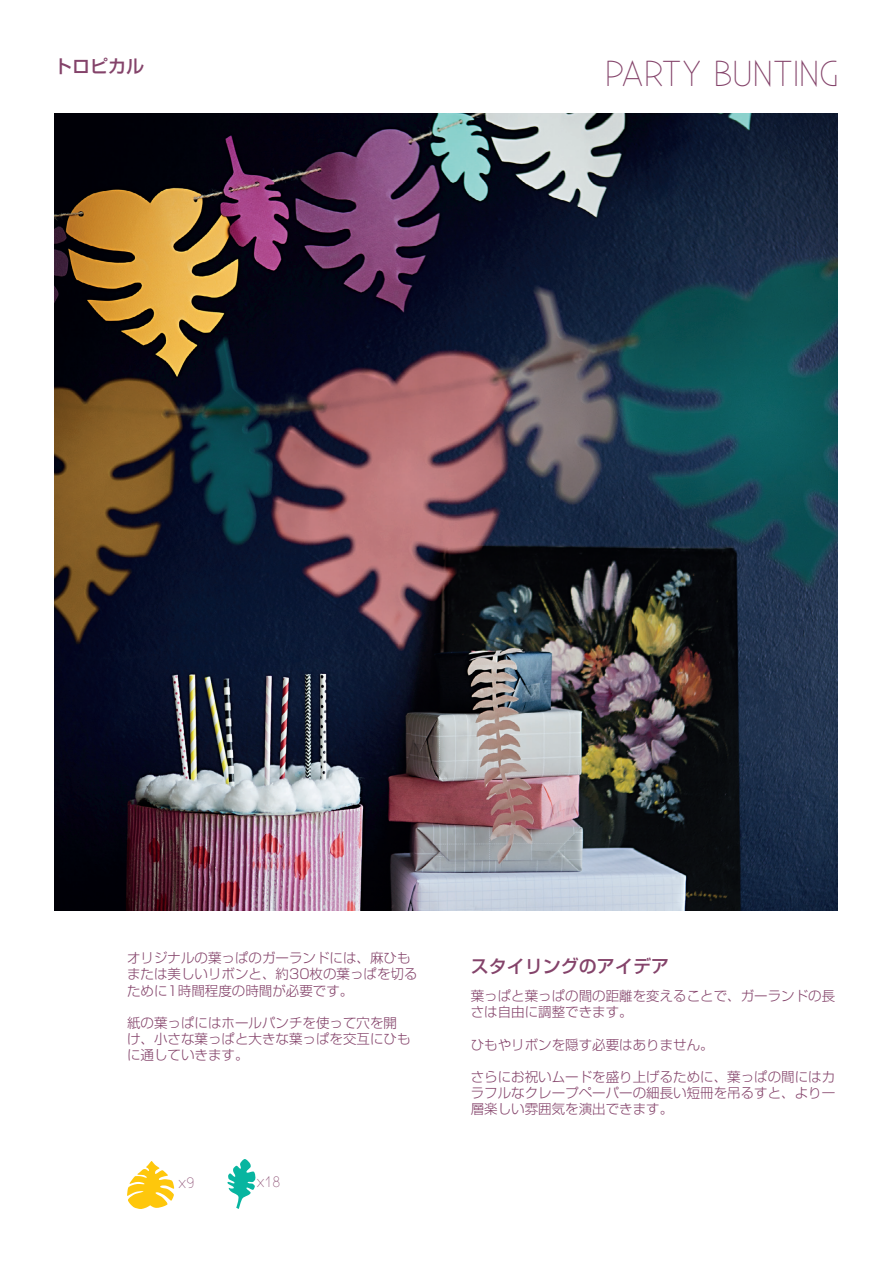
<style>
.page{position:relative;width:893px;height:1263px;background:#fff}
.page>*{position:absolute;margin:0;border:0;box-sizing:border-box;transform-origin:0 0}
.TITLES{font:300 36px "Existence";color:#84436a}
.text_titles{font:500 18px "Shin Go Pro";color:#84436a}
.text{font:300 15px "Existence";color:#84436a}
.text-2{font:300 13.5px/16.2px "Shin Go Pro";color:#84436a}
</style>
<div class="page">
<svg style="left:227px;top:1159px;width:29px;height:50px"></svg>
<svg style="left:127px;top:1161px;width:47px;height:48px"></svg>
<img style="left:54px;top:114px;width:784px;height:796px">
<p class="text_titles" style="left:54px;top:56px;width:91px">トロピカル</p>
<p class="TITLES" style="left:605px;top:54px;width:235px">PARTY BUNTING</p>
<p class="text-2" style="left:127px;top:950px;width:292px">オリジナルの葉っぱのガーランドには、麻ひもまたは美しいリボンと、約30枚の葉っぱを切るために1時間程度の時間が必要です。</p>
<p class="text-2" style="left:127px;top:1015px;width:285px">紙の葉っぱにはホールパンチを使って穴を開け、小さな葉っぱと大きな葉っぱを交互にひもに通していきます。</p>
<p class="text" style="left:178px;top:1175px;width:18px">x9</p>
<p class="text" style="left:256px;top:1174px;width:26px">x18</p>
<h2 class="text_titles" style="left:471px;top:956px;width:199px">スタイリングのアイデア</h2>
<p class="text-2" style="left:471px;top:988px;width:366px">葉っぱと葉っぱの間の距離を変えることで、ガーランドの長さは自由に調整できます。</p>
<p class="text-2" style="left:471px;top:1037px;width:244px">ひもやリボンを隠す必要はありません。</p>
<p class="text-2" style="left:471px;top:1069px;width:366px;text-align:justify">さらにお祝いムードを盛り上げるために、葉っぱの間にはカラフルなクレープペーパーの細長い短冊を吊るすと、より一層楽しい雰囲気を演出できます。</p>
</div>
